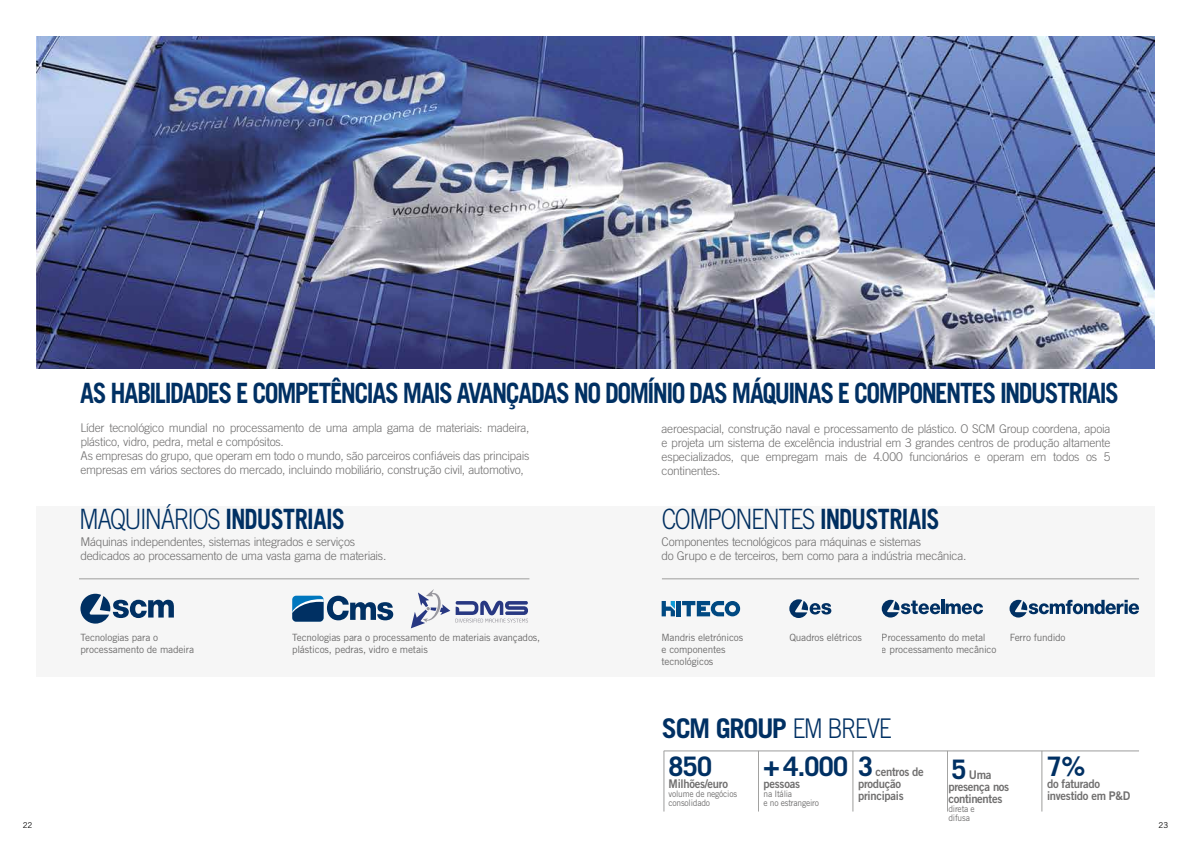
<style>
.page{position:relative;width:1191px;height:842px;background:#fff}
.page>*{position:absolute;margin:0;border:0;box-sizing:border-box;transform-origin:0 0}
.t1{font:700 28px "Trade Gothic LT Std";letter-spacing:-.055em;color:#003063;scale:.89 1}
.t2{font:300 28px "Trade Gothic LT Std";letter-spacing:-.06em;color:#003063;scale:.85 1}
.t3{font:700 27.1px "Trade Gothic LT Std";letter-spacing:-.05em;color:#003063}
.t4{font:700 26.9px "Trade Gothic LT Std";letter-spacing:-.025em;color:#003063}
.t5{font:300 12px/14px "Trade Gothic LT Std";letter-spacing:-.025em;color:#706f6f}
.t6{font:11.9px/11.9px "Trade Gothic LT Std Bd 2";letter-spacing:-.025em;color:#706f6f;scale:.94 1}
.t7{font:11.9px/12px "Trade Gothic LT Std Bd 2";letter-spacing:-.025em;color:#706f6f;text-align:center;scale:.95 1}
.t8{font:10px/12px "Trade Gothic LT Std";letter-spacing:-.015em;color:#706f6f}
.t9{font:9px/9px "Trade Gothic LT Std";letter-spacing:-.025em;color:#706f6f;scale:.94 1}
.t10{font:8px "Trade Gothic LT Std";color:#000}
.s1{font-weight:700}
.s2{font-weight:300}
</style>
<div class="page">
<div style="left:36px;top:506px;width:1119px;height:170px;background:#f6f6f6"></div>
<img style="left:36px;top:36px;width:1119px;height:332px">
<hr style="left:664px;top:751px;width:1px;height:60px;background:#9d9d9c">
<hr style="left:758px;top:751px;width:1px;height:60px;background:#9d9d9c">
<hr style="left:852px;top:751px;width:1px;height:60px;background:#9d9d9c">
<hr style="left:947px;top:751px;width:1px;height:60px;background:#9d9d9c">
<hr style="left:1041px;top:751px;width:1px;height:60px;background:#9d9d9c">
<hr style="left:664px;top:751px;width:475px;height:1px;background:#9d9d9c">
<svg style="left:80px;top:594px;width:94px;height:30px"></svg>
<svg style="left:292px;top:596px;width:101px;height:26px"></svg>
<svg style="left:881px;top:600px;width:102px;height:17px"></svg>
<svg style="left:1009px;top:600px;width:130px;height:17px"></svg>
<svg style="left:789px;top:599px;width:42px;height:19px"></svg>
<svg style="left:661px;top:601px;width:14px;height:15px"></svg>
<hr style="left:676px;top:601px;width:4px;height:15px;background:#004982">
<svg style="left:682px;top:601px;width:58px;height:15px"></svg>
<hr style="left:662px;top:579px;width:477px;height:1px;background:#9d9d9c">
<hr style="left:79px;top:579px;width:450px;height:1px;background:#9d9d9c">
<svg style="left:411px;top:589px;width:117px;height:39px"></svg>
<h1 class="t1" style="left:80px;top:375px;width:1168px">AS HABILIDADES E COMPETÊNCIAS MAIS AVANÇADAS NO DOMÍNIO DAS MÁQUINAS E COMPONENTES INDUSTRIAIS</h1>
<p class="t5" style="left:80px;top:420px;width:450px">Líder tecnológico mundial no processamento de uma ampla gama de materiais: madeira, plástico, vidro, pedra, metal e compósitos.<br>As empresas do grupo, que operam em todo o mundo, são parceiros confiáveis das principais empresas em vários sectores do mercado, incluindo mobiliário, construção civil, automotivo,</p>
<p class="t5" style="left:661px;top:421px;width:450px;text-align:justify">aeroespacial, construção naval e processamento de plástico. O SCM Group coordena, apoia e projeta um sistema de excelência industrial em 3 grandes centros de produção altamente especializados, que empregam mais de 4.000 funcionários e operam em todos os 5 continentes.</p>
<h1 class="t2" style="left:79px;top:503px;width:314px">MAQUINÁRIOS <span class="s1">INDUSTRIAIS</span></h1>
<p class="t5" style="left:80px;top:535px;width:307px">Máquinas independentes, sistemas integrados e serviços dedicados ao processamento de uma vasta gama de materiais.</p>
<h1 class="t2" style="left:661px;top:503px;width:329px">COMPONENTES <span class="s1">INDUSTRIAIS</span></h1>
<p class="t5" style="left:661px;top:535px;width:306px">Componentes tecnológicos para máquinas e sistemas<br>do Grupo e de terceiros, bem como para a indústria mecânica.</p>
<p class="t8" style="left:80px;top:631px;width:115px">Tecnologias para o processamento de madeira</p>
<p class="t8" style="left:881px;top:631px;width:116px">Processamento do metal<br>e processamento mecânico</p>
<p class="t8" style="left:292px;top:631px;width:249px">Tecnologias para o processamento de materiais avançados, plásticos, pedras, vidro e metais</p>
<p class="t8" style="left:661px;top:631px;width:83px">Mandris eletrónicos</p>
<p class="t8" style="left:789px;top:631px;width:74px">Quadros elétricos</p>
<p class="t8" style="left:1009px;top:631px;width:58px">Ferro fundido</p>
<p class="t8" style="left:661px;top:643px;width:66px">e componentes tecnológicos</p>
<h2 class="t3" style="left:662px;top:711px;width:231px">SCM GROUP <span class="s2">EM BREVE</span></h2>
<h3 class="t4" style="left:668px;top:749px;width:45px">850</h3>
<p class="t6" style="left:668px;top:777px;width:65px">Milhões/euro</p>
<p class="t9" style="left:668px;top:789px;width:74px">volume de negócios consolidado</p>
<h3 class="t4" style="left:763px;top:749px;width:111px">+ 4.000 3</h3>
<p class="t6" style="left:763px;top:777px;width:40px">pessoas</p>
<p class="t9" style="left:763px;top:789px;width:60px">na Itália<br>e no estrangeiro</p>
<h3 class="t4" style="left:1047px;top:749px;width:40px">7%</h3>
<p class="t6" style="left:1047px;top:777px;width:90px">do faturado investido em P&amp;D</p>
<p class="t6" style="left:858px;top:765px;width:71px;text-indent:17px">centros de produção principais</p>
<h3 class="t4" style="left:951px;top:752px;width:16px">5</h3>
<p class="t7" style="left:948px;top:768px;width:66px">Uma presença nos continentes</p>
<p class="t9" style="left:948px;top:804px;width:30px">direta e difusa</p>
<p class="t10" style="left:23px;top:820px;width:11px">22</p>
<p class="t10" style="left:1158px;top:820px;width:11px">23</p>
</div>
